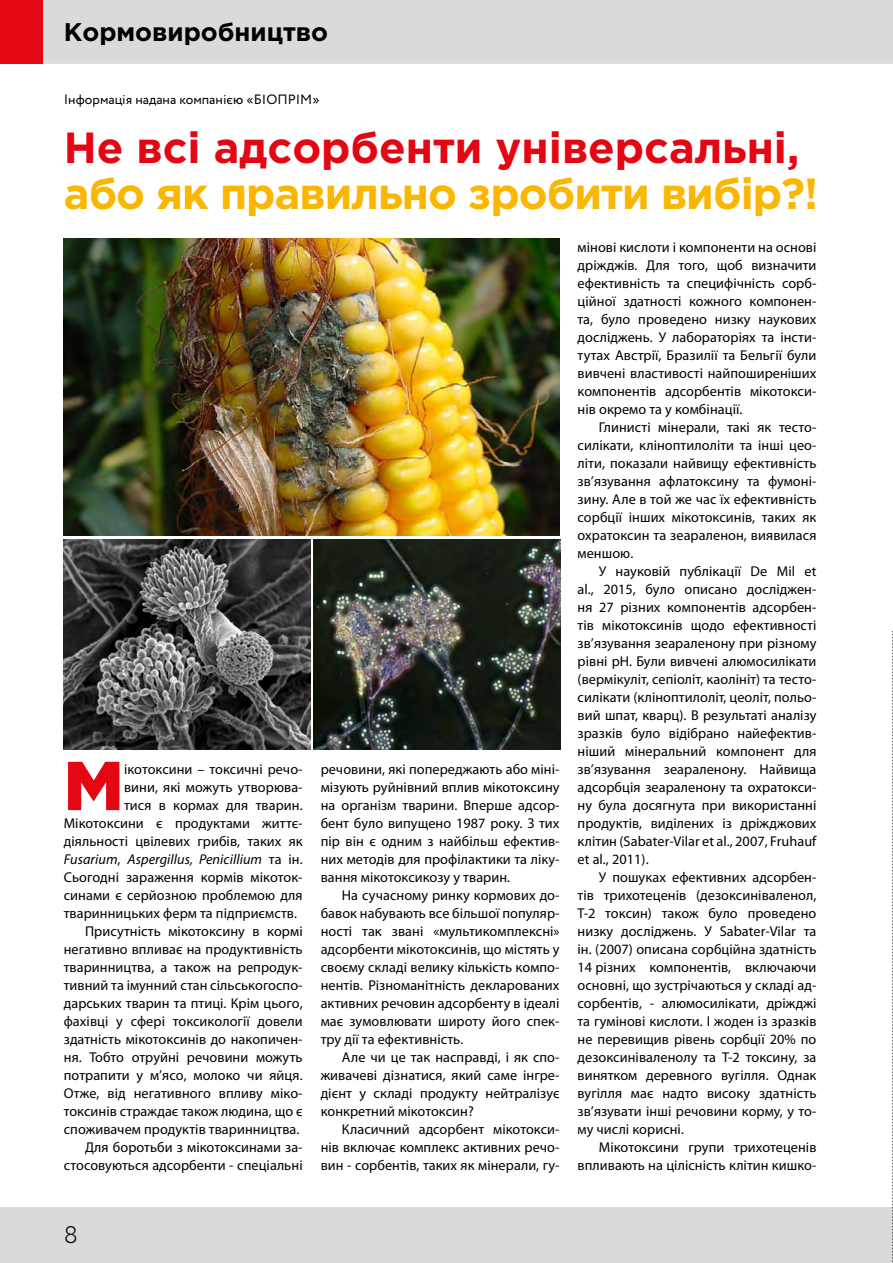
<style>
.page{position:relative;width:893px;height:1263px;background:#fff}
.page>*{position:absolute;margin:0;border:0;box-sizing:border-box;transform-origin:0 0}
.t1{font:900 69px "Gotham Pro";color:#e30613}
.t2{font:700 43.5px "Gotham Pro";color:#e30613}
.t3{font:700 43.5px "Gotham Pro";letter-spacing:-.02em;color:#fab600}
.t4{font:700 25.5px "Gotham Pro";color:#000}
.t5{font:300 24px "Circe";color:#000}
.t6{font:14.25px/18px "Myriad Pro";letter-spacing:.005em;color:#000;text-align:justify}
.t7{font:italic 14.25px "Myriad Pro";letter-spacing:.005em;color:#000}
.t8{font:13.5px "Circe";color:#000}
.s1{font-style:normal}
</style>
<div class="page">
<div style="left:0;top:1208px;width:893px;height:55px;background:#dadada"></div>
<div style="left:0;top:0;width:893px;height:64px;background:#dadada"></div>
<div style="left:0;top:0;width:43px;height:64px;background:#e30613"></div>
<svg style="left:892px;top:631px;width:1px;height:631px"></svg>
<img style="left:64px;top:238px;width:496px;height:298px">
<img style="left:64px;top:540px;width:246px;height:209px">
<img style="left:314px;top:540px;width:246px;height:209px">
<h3 class="t4" style="left:64px;top:17px;width:266px">Кормовиробництво</h3>
<p class="t8" style="left:64px;top:90px;width:257px">Інформація надана компанією «БІОПРІМ»</p>
<h2 class="t2" style="left:64px;top:122px;width:737px">Не всі адсорбенти універсальні,</h2>
<h2 class="t3" style="left:64px;top:168px;width:756px">або як правильно зробити вибір?!</h2>
<h1 class="t1" style="left:64px;top:746px;width:61px">М</h1>
<p class="t6" style="left:124px;top:760px;width:180px">ікотоксини – токсичні речо-</p>
<p class="t6" style="left:124px;top:778px;width:180px">вини, які можуть утворюва-</p>
<p class="t6" style="left:124px;top:796px;width:180px">тися в кормах для тварин.</p>
<p class="t6" style="left:64px;top:814px;width:240px">Мікотоксини є продуктами життє-</p>
<p class="t6" style="left:64px;top:832px;width:240px">діяльності цвілевих грибів, таких як</p>
<p class="t7" style="left:64px;top:850px;width:240px">Fusarium<span class="s1">,</span> Aspergillus, Penicillium <span class="s1">та ін.</span></p>
<p class="t6" style="left:64px;top:868px;width:240px">Сьогодні зараження кормів мікоток-</p>
<p class="t6" style="left:64px;top:886px;width:240px">синами є серйозною проблемою для</p>
<p class="t6" style="left:64px;top:904px;width:235px">тваринницьких ферм та підприємств.</p>
<p class="t6" style="left:85px;top:922px;width:219px">Присутність мікотоксину в кормі</p>
<p class="t6" style="left:64px;top:940px;width:240px">негативно впливає на продуктивність</p>
<p class="t6" style="left:64px;top:958px;width:240px">тваринництва, а також на репродук-</p>
<p class="t6" style="left:64px;top:976px;width:240px">тивний та імунний стан сільськогоспо-</p>
<p class="t6" style="left:64px;top:994px;width:240px">дарських тварин та птиці. Крім цього,</p>
<p class="t6" style="left:64px;top:1012px;width:240px">фахівці у сфері токсикології довели</p>
<p class="t6" style="left:64px;top:1030px;width:240px">здатність мікотоксинів до накопичен-</p>
<p class="t6" style="left:64px;top:1048px;width:240px">ня. Тобто отруйні речовини можуть</p>
<p class="t6" style="left:64px;top:1066px;width:240px">потрапити у м’ясо, молоко чи яйця.</p>
<p class="t6" style="left:64px;top:1084px;width:240px">Отже, від негативного впливу міко-</p>
<p class="t6" style="left:64px;top:1102px;width:240px">токсинів страждає також людина, що є</p>
<p class="t6" style="left:64px;top:1120px;width:237px">споживачем продуктів тваринництва.</p>
<p class="t6" style="left:85px;top:1138px;width:219px">Для боротьби з мікотоксинами за-</p>
<p class="t6" style="left:64px;top:1156px;width:240px">стосовуються адсорбенти - спеціальні</p>
<p class="t6" style="left:321px;top:760px;width:240px">речовини, які попереджають або міні&shy;мізують руйнівний вплив мікотоксину на організм тварини. Вперше адсор&shy;бент було випущено 1987 року. З тих пір він є одним з найбільш ефектив&shy;них методів для профілактики та ліку&shy;вання мікотоксикозу у тварин.</p>
<p class="t6" style="left:321px;top:886px;width:240px;text-indent:21px">На сучасному ринку кормових до&shy;бавок набувають все більшої популяр&shy;ності так звані «мультикомплексні» адсорбенти мікотоксинів, що містять у своєму складі велику кількість компо&shy;нентів. Різноманітність декларованих активних речовин адсорбенту в ідеалі має зумовлювати широту його спек&shy;тру дії та ефективність.</p>
<p class="t6" style="left:321px;top:1048px;width:240px;text-indent:21px">Але чи це так насправді, і як спо&shy;живачеві дізнатися, який саме інгре&shy;дієнт у складі продукту нейтралізує конкретний мікотоксин?</p>
<p class="t6" style="left:321px;top:1120px;width:240px;text-indent:21px">Класичний адсорбент мікотокси&shy;нів включає комплекс активних речо&shy;вин - сорбентів, таких як мінерали, гу-</p>
<p class="t6" style="left:578px;top:238px;width:240px">мінові кислоти і компоненти на основі дріжджів. Для того, щоб визначити ефективність та специфічність сорб&shy;ційної здатності кожного компонен&shy;та, було проведено низку наукових досліджень. У лабораторіях та інсти&shy;тутах Австрії, Бразилії та Бельгії були вивчені властивості найпоширеніших компонентів адсорбентів мікотокси&shy;нів окремо та у комбінації.</p>
<p class="t6" style="left:578px;top:418px;width:240px;text-indent:21px">Глинисті мінерали, такі як тесто&shy;силікати, кліноптилоліти та інші цео&shy;літи, показали найвищу ефективність зв’язування афлатоксину та фумоні&shy;зину. Але в той же час їх ефективність сорбції інших мікотоксинів, таких як охратоксин та зеараленон, виявилася меншою.</p>
<p class="t6" style="left:578px;top:562px;width:240px;text-indent:21px">У науковій публікації De Mil et al., 2015, було описано досліджен&shy;ня 27 різних компонентів адсорбен&shy;тів мікотоксинів щодо ефективності зв’язування зеараленону при різному рівні pH. Були вивчені алюмосилікати (вермікуліт, сепіоліт, каолініт) та тесто&shy;силікати (кліноптилоліт, цеоліт, польо&shy;вий шпат, кварц). В результаті аналізу зразків було відібрано найефектив&shy;ніший мінеральний компонент для зв’язування зеараленону. Найвища адсорбція зеараленону та охратокси&shy;ну була досягнута при використанні продуктів, виділених із дріжджових клітин (Sabater-Vilar et al., 2007, Fruhauf et al., 2011).</p>
<p class="t6" style="left:578px;top:868px;width:240px;text-indent:21px">У пошуках ефективних адсорбен&shy;тів трихотеценів (дезоксиніваленол, Т-2 токсин) також було проведено низку досліджень. У Sabater-Vilar та ін. (2007) описана сорбційна здатність 14 різних компонентів, включаючи основні, що зустрічаються у складі ад&shy;сорбентів, - алюмосилікати, дріжджі та гумінові кислоти. І жоден із зразків не перевищив рівень сорбції 20% по дезоксиніваленолу та Т-2 токсину, за винятком деревного вугілля. Однак вугілля має надто високу здатність зв’язувати інші речовини корму, у то&shy;му числі корисні.</p>
<p class="t6" style="left:578px;top:1138px;width:240px;text-align:right">Мікотоксини групи трихотеценів впливають на цілісність клітин кишко-</p>
<h3 class="t5" style="left:64px;top:1218px;width:16px">8</h3>
</div>
